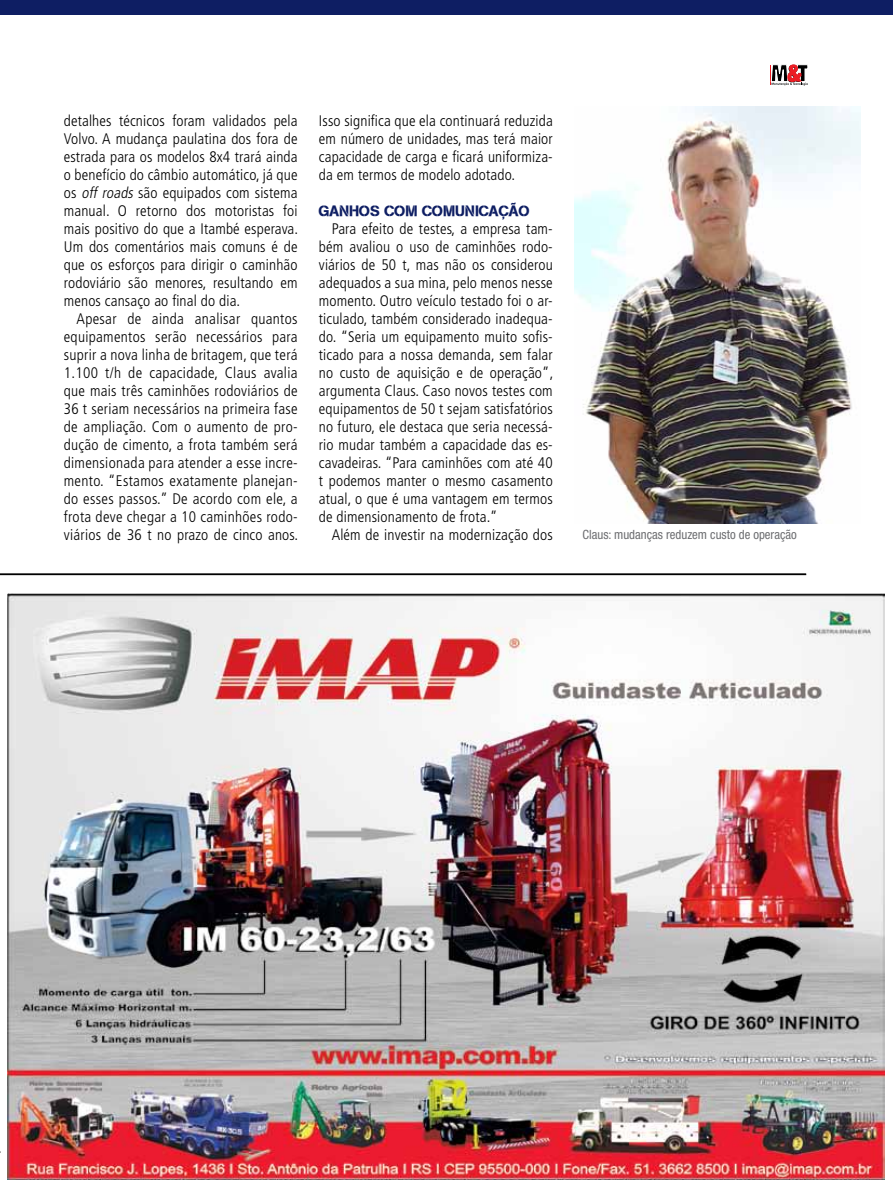
<style>
.page{position:relative;width:893px;height:1191px;background:#fff}
.page>*{position:absolute;margin:0;border:0;box-sizing:border-box;transform-origin:0 0}
.t1{font:300 condensed 15.3px/18px "Frutiger";letter-spacing:.01em;color:#000;text-align:justify}
.t2{font:15px "Absolut DB Normal";letter-spacing:.005em;color:#0e1e63}
.t3{font:condensed 12.75px "Helvetica Neue";color:#6d6e71}
.s1{font-style:italic}
</style>
<div class="page">
<svg style="left:771px;top:64px;width:37px;height:21px"></svg>
<div style="left:0;top:573px;width:806px;height:2px;border:1px solid #000"></div>
<div style="left:0;top:0;width:893px;height:14px;background:#0e1e63"></div>
<img style="left:574px;top:107px;width:286px;height:416px">
<img style="left:7px;top:593px;width:878px;height:586px">
<p class="t1" style="left:64px;top:112px;width:236px">detalhes técnicos foram validados pela Volvo. A mudança paulatina dos fora de estrada para os modelos 8x4 trará ainda o benefício do câmbio automático, já que os <span class="s1">off roads</span> são equipados com sistema manual. O retorno dos motoristas foi mais positivo do que a Itambé esperava.<br>Um dos comentários mais comuns é de que os esforços para dirigir o caminhão rodoviário são menores, resultando em menos cansaço ao final do dia.</p>
<p class="t1" style="left:64px;top:310px;width:236px;text-indent:13px">Apesar de ainda analisar quantos equipamentos serão necessários para suprir a nova linha de britagem, que terá 1.100 t/h de capacidade, Claus avalia que mais três caminhões rodoviários de 36 t seriam necessários na primeira fase de ampliação. Com o aumento de pro&shy;dução de cimento, a frota também será dimensionada para atender a esse incre&shy;mento. “Estamos exatamente planejan&shy;do esses passos.” De acordo com ele, a frota deve chegar a 10 caminhões rodo&shy;viários de 36 t no prazo de cinco anos.</p>
<p class="t1" style="left:319px;top:112px;width:235px">Isso significa que ela continuará reduzida em número de unidades, mas terá maior capacidade de carga e ficará uniformiza&shy;da em termos de modelo adotado.</p>
<p class="t2" style="left:319px;top:202px;width:212px">GANHOS COM COMUNICAÇÃO</p>
<p class="t1" style="left:319px;top:220px;width:236px;text-indent:13px">Para efeito de testes, a empresa tam&shy;bém avaliou o uso de caminhões rodo&shy;viários de 50 t, mas não os considerou adequados a sua mina, pelo menos nesse momento. Outro veículo testado foi o ar&shy;ticulado, também considerado inadequa&shy;do. “Seria um equipamento muito sofis&shy;ticado para a nossa demanda, sem falar no custo de aquisição e de operação”, argumenta Claus. Caso novos testes com equipamentos de 50 t sejam satisfatórios no futuro, ele destaca que seria necessá&shy;rio mudar também a capacidade das es&shy;cavadeiras. “Para caminhões com até 40 t podemos manter o mesmo casamento atual, o que é uma vantagem em termos de dimensionamento de frota.”</p>
<p class="t1" style="left:332px;top:526px;width:223px">Além de investir na modernização dos</p>
<p class="t3" style="left:583px;top:527px;width:216px">Claus: mudanças reduzem custo de operação</p>
</div>
